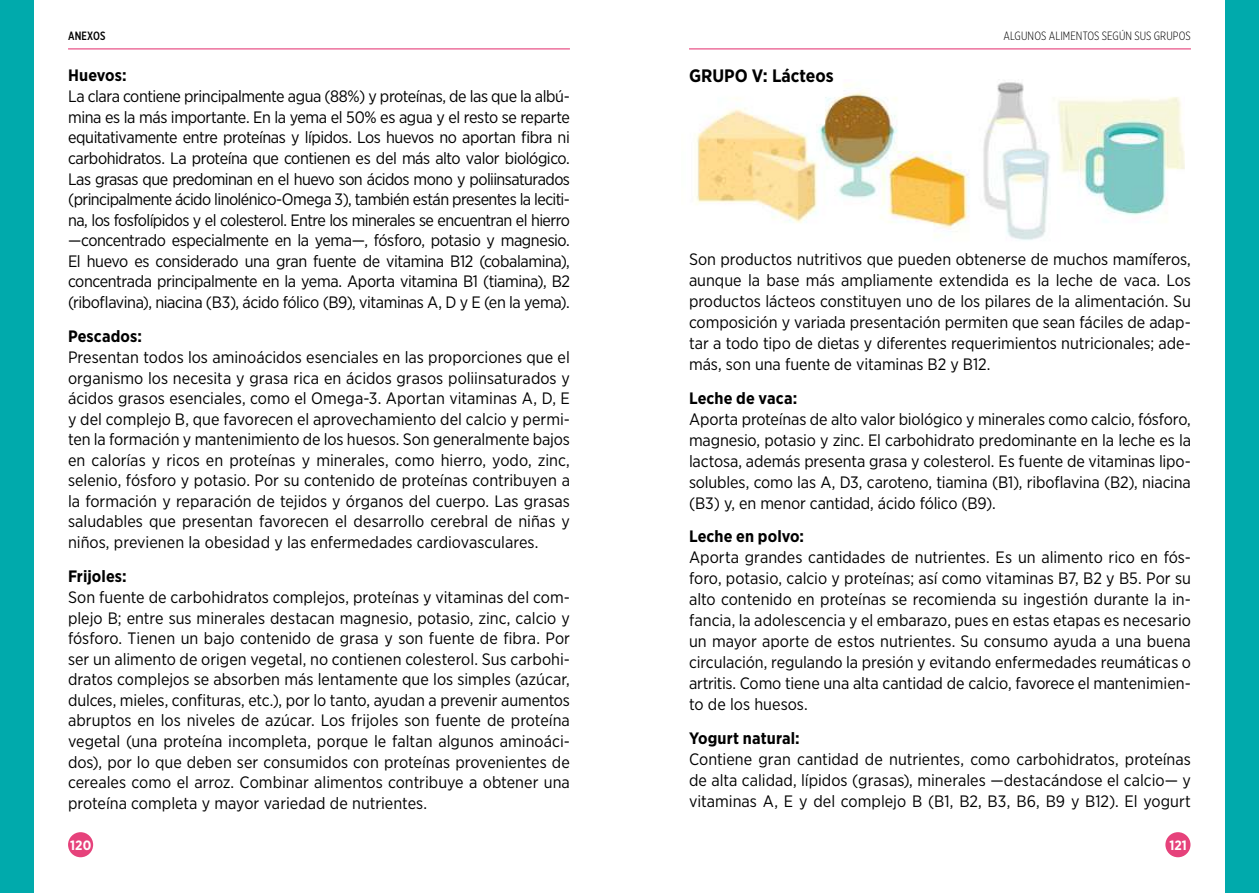
<style>
.page{position:relative;width:1259px;height:893px;background:#fff}
.page>*{position:absolute;margin:0;border:0;box-sizing:border-box;transform-origin:0 0}
.t1{font:700 18px "Gotham Narrow";color:#000}
.t2{font:16.5px/20.5px "Gotham Narrow";letter-spacing:-.005em;color:#000;text-align:justify}
.t3{font:700 16.5px "Gotham Narrow";letter-spacing:.005em;color:#000}
.t4{font:700 13.5px "Gotham Narrow";letter-spacing:.01em;color:#fff}
.t5{font:300 12px "Gotham X Narrow";letter-spacing:.005em;color:#000}
.t6{font:500 12px "Gotham X Narrow";letter-spacing:.015em;color:#000}
</style>
<div class="page">
<div style="left:68px;top:832px;width:25px;height:25px;background:#e6427b;border-radius:50%"></div>
<div style="left:1165px;top:832px;width:25px;height:25px;background:#e6427b;border-radius:50%"></div>
<div style="left:1225px;top:0;width:34px;height:893px;background:#00aaac"></div>
<div style="left:0;top:0;width:34px;height:893px;background:#00aaac"></div>
<hr style="left:68px;top:48px;width:502px;height:1px;background:#e6427b">
<hr style="left:689px;top:48px;width:502px;height:1px;background:#e6427b">
<img style="left:695px;top:82px;width:489px;height:158px">
<p class="t6" style="left:68px;top:29px;width:39px">ANEXOS</p>
<p class="t5" style="left:1003px;top:29px;width:189px">ALGUNOS ALIMENTOS SEGÚN SUS GRUPOS</p>
<p class="t1" style="left:689px;top:65px;width:146px">GRUPO V: Lácteos</p>
<p class="t3" style="left:68px;top:65px;width:60px">Huevos:</p>
<p class="t2" style="left:68px;top:86px;width:503px">La clara contiene principalmente agua (88%) y proteínas, de las que la albú&shy;mina es la más importante. En la yema el 50% es agua y el resto se reparte equitativamente entre proteínas y lípidos. Los huevos no aportan fibra ni carbohidratos. La proteína que contienen es del más alto valor biológico.<br>Las grasas que predominan en el huevo son ácidos mono y poliinsaturados (principalmente ácido linolénico-Omega 3), también están presentes la leciti&shy;na, los fosfolípidos y el colesterol. Entre los minerales se encuentran el hierro —concentrado especialmente en la yema—, fósforo, potasio y magnesio.<br>El huevo es considerado una gran fuente de vitamina B12 (cobalamina), concentrada principalmente en la yema. Aporta vitamina B1 (tiamina), B2 (riboflavina), niacina (B3), ácido fólico (B9), vitaminas A, D y E (en la yema).</p>
<p class="t3" style="left:68px;top:326px;width:75px">Pescados:</p>
<p class="t2" style="left:68px;top:347px;width:503px">Presentan todos los aminoácidos esenciales en las proporciones que el organismo los necesita y grasa rica en ácidos grasos poliinsaturados y ácidos grasos esenciales, como el Omega-3. Aportan vitaminas A, D, E y del complejo B, que favorecen el aprovechamiento del calcio y permi&shy;ten la formación y mantenimiento de los huesos. Son generalmente bajos en calorías y ricos en proteínas y minerales, como hierro, yodo, zinc, selenio, fósforo y potasio. Por su contenido de proteínas contribuyen a la formación y reparación de tejidos y órganos del cuerpo. Las grasas saludables que presentan favorecen el desarrollo cerebral de niñas y niños, previenen la obesidad y las enfermedades cardiovasculares.</p>
<p class="t3" style="left:68px;top:566px;width:60px">Frijoles:</p>
<p class="t2" style="left:68px;top:587px;width:503px">Son fuente de carbohidratos complejos, proteínas y vitaminas del com&shy;plejo B; entre sus minerales destacan magnesio, potasio, zinc, calcio y fósforo. Tienen un bajo contenido de grasa y son fuente de fibra. Por ser un alimento de origen vegetal, no contienen colesterol. Sus carbohi&shy;dratos complejos se absorben más lentamente que los simples (azúcar, dulces, mieles, confituras, etc.), por lo tanto, ayudan a prevenir aumentos abruptos en los niveles de azúcar. Los frijoles son fuente de proteína vegetal (una proteína incompleta, porque le faltan algunos aminoáci&shy;dos), por lo que deben ser consumidos con proteínas provenientes de cereales como el arroz. Combinar alimentos contribuye a obtener una proteína completa y mayor variedad de nutrientes.</p>
<p class="t2" style="left:689px;top:248px;width:503px;line-height:21px">Son productos nutritivos que pueden obtenerse de muchos mamíferos, aunque la base más ampliamente extendida es la leche de vaca. Los productos lácteos constituyen uno de los pilares de la alimentación. Su composición y variada presentación permiten que sean fáciles de adap&shy;tar a todo tipo de dietas y diferentes requerimientos nutricionales; ade&shy;más, son una fuente de vitaminas B2 y B12.</p>
<p class="t3" style="left:689px;top:387px;width:110px">Leche de vaca:</p>
<p class="t2" style="left:689px;top:408px;width:503px;line-height:21px">Aporta proteínas de alto valor biológico y minerales como calcio, fósforo, magnesio, potasio y zinc. El carbohidrato predominante en la leche es la lactosa, además presenta grasa y colesterol. Es fuente de vitaminas lipo&shy;solubles, como las A, D3, caroteno, tiamina (B1), riboflavina (B2), niacina (B3) y, en menor cantidad, ácido fólico (B9).</p>
<p class="t3" style="left:689px;top:526px;width:117px">Leche en polvo:</p>
<p class="t2" style="left:689px;top:547px;width:503px;line-height:21px">Aporta grandes cantidades de nutrientes. Es un alimento rico en fós&shy;foro, potasio, calcio y proteínas; así como vitaminas B7, B2 y B5. Por su alto contenido en proteínas se recomienda su ingestión durante la in&shy;fancia, la adolescencia y el embarazo, pues en estas etapas es necesario un mayor aporte de estos nutrientes. Su consumo ayuda a una buena circulación, regulando la presión y evitando enfermedades reumáticas o artritis. Como tiene una alta cantidad de calcio, favorece el mantenimien&shy;to de los huesos.</p>
<p class="t3" style="left:689px;top:728px;width:112px">Yogurt natural:</p>
<p class="t2" style="left:689px;top:749px;width:503px;line-height:21px">Contiene gran cantidad de nutrientes, como carbohidratos, proteínas de alta calidad, lípidos (grasas), minerales —destacándose el calcio— y vitaminas A, E y del complejo B (B1, B2, B3, B6, B9 y B12). El yogurt</p>
<p class="t4" style="left:70px;top:836px;width:23px">120</p>
<p class="t4" style="left:1169px;top:836px;width:19px">121</p>
</div>
